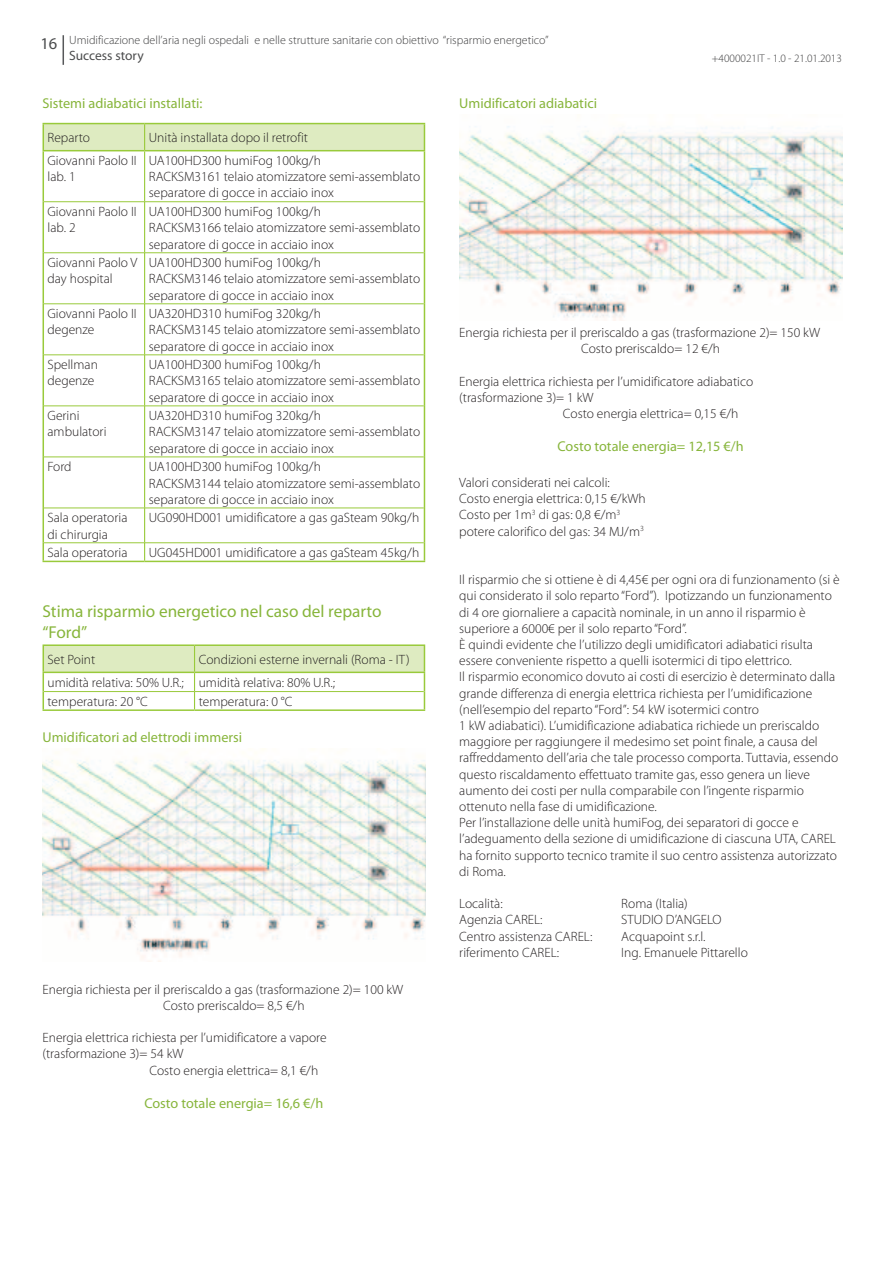
<style>
.page{position:relative;width:893px;height:1263px;background:#fff}
.page>*{position:absolute;margin:0;border:0;box-sizing:border-box;transform-origin:0 0}
.t1{font:17.25px/20.7px "Myriad Pro";color:#87b53b}
.t2{font:16.5px "Myriad Pro";color:#4b4c4d}
.t3{font:14.25px "Myriad Pro";color:#87b53b}
.t4{font:300 13.5px/16.2px "Myriad Pro";color:#231f20}
.t5{font:13.5px "Myriad Pro";color:#4b4c4d}
.t6{font:300 12px "Myriad Pro";color:#3e3e3f}
.t7{font:300 11.25px "Myriad Pro";color:#3e3e3f}
</style>
<div class="page">
<hr style="left:63px;top:35px;width:1px;height:30px;background:#57585a">
<hr style="left:43px;top:123px;width:102px;height:1px;background:#99ca3b">
<hr style="left:145px;top:123px;width:280px;height:1px;background:#99ca3b">
<hr style="left:43px;top:151px;width:1px;height:51px;background:#99ca3b">
<hr style="left:424px;top:151px;width:1px;height:51px;background:#99ca3b">
<hr style="left:43px;top:202px;width:1px;height:51px;background:#99ca3b">
<hr style="left:424px;top:202px;width:1px;height:51px;background:#99ca3b">
<hr style="left:43px;top:253px;width:1px;height:51px;background:#99ca3b">
<hr style="left:424px;top:253px;width:1px;height:51px;background:#99ca3b">
<hr style="left:43px;top:304px;width:1px;height:51px;background:#99ca3b">
<hr style="left:424px;top:304px;width:1px;height:51px;background:#99ca3b">
<hr style="left:43px;top:355px;width:1px;height:51px;background:#99ca3b">
<hr style="left:424px;top:355px;width:1px;height:51px;background:#99ca3b">
<hr style="left:43px;top:406px;width:1px;height:51px;background:#99ca3b">
<hr style="left:424px;top:406px;width:1px;height:51px;background:#99ca3b">
<hr style="left:43px;top:457px;width:1px;height:51px;background:#99ca3b">
<hr style="left:424px;top:457px;width:1px;height:51px;background:#99ca3b">
<hr style="left:43px;top:508px;width:1px;height:35px;background:#99ca3b">
<hr style="left:424px;top:508px;width:1px;height:35px;background:#99ca3b">
<svg style="left:43px;top:543px;width:1px;height:18px"></svg>
<svg style="left:424px;top:543px;width:1px;height:18px"></svg>
<hr style="left:43px;top:561px;width:102px;height:1px;background:#99ca3b">
<hr style="left:145px;top:561px;width:280px;height:1px;background:#99ca3b">
<svg style="left:43px;top:124px;width:382px;height:27px;background:#d9e9b9"></svg>
<hr style="left:144px;top:151px;width:1px;height:51px;background:#99ca3b">
<hr style="left:144px;top:202px;width:1px;height:51px;background:#99ca3b">
<hr style="left:144px;top:253px;width:1px;height:51px;background:#99ca3b">
<hr style="left:144px;top:304px;width:1px;height:51px;background:#99ca3b">
<hr style="left:144px;top:355px;width:1px;height:51px;background:#99ca3b">
<hr style="left:144px;top:406px;width:1px;height:51px;background:#99ca3b">
<hr style="left:144px;top:457px;width:1px;height:51px;background:#99ca3b">
<hr style="left:144px;top:508px;width:1px;height:35px;background:#99ca3b">
<svg style="left:144px;top:543px;width:1px;height:18px"></svg>
<hr style="left:44px;top:201px;width:101px;height:1px;background:#99ca3b">
<hr style="left:145px;top:201px;width:279px;height:1px;background:#99ca3b">
<hr style="left:44px;top:252px;width:101px;height:1px;background:#99ca3b">
<hr style="left:145px;top:252px;width:279px;height:1px;background:#99ca3b">
<hr style="left:44px;top:304px;width:101px;height:1px;background:#99ca3b">
<hr style="left:145px;top:304px;width:279px;height:1px;background:#99ca3b">
<hr style="left:44px;top:355px;width:101px;height:1px;background:#99ca3b">
<hr style="left:145px;top:355px;width:279px;height:1px;background:#99ca3b">
<hr style="left:44px;top:406px;width:101px;height:1px;background:#99ca3b">
<hr style="left:145px;top:406px;width:279px;height:1px;background:#99ca3b">
<hr style="left:44px;top:457px;width:101px;height:1px;background:#99ca3b">
<hr style="left:145px;top:457px;width:279px;height:1px;background:#99ca3b">
<hr style="left:44px;top:508px;width:101px;height:1px;background:#99ca3b">
<hr style="left:145px;top:508px;width:279px;height:1px;background:#99ca3b">
<hr style="left:44px;top:542px;width:101px;height:1px;background:#99ca3b">
<hr style="left:145px;top:542px;width:279px;height:1px;background:#99ca3b">
<hr style="left:43px;top:644px;width:152px;height:2px;background:#99ca3b">
<hr style="left:195px;top:644px;width:230px;height:2px;background:#99ca3b">
<hr style="left:43px;top:709px;width:152px;height:2px;background:#99ca3b">
<hr style="left:195px;top:709px;width:230px;height:2px;background:#99ca3b">
<svg style="left:43px;top:645px;width:382px;height:64px"></svg>
<hr style="left:44px;top:691px;width:151px;height:1px;background:#99ca3b">
<hr style="left:195px;top:691px;width:229px;height:1px;background:#99ca3b">
<img style="left:43px;top:757px;width:383px;height:202px">
<img style="left:459px;top:126px;width:384px;height:195px">
<p class="t2" style="left:40px;top:33px;width:18px">16</p>
<p class="t6" style="left:69px;top:33px;width:481px">Umidificazione dell’aria negli ospedali e nelle strutture sanitarie con obiettivo “risparmio energetico”</p>
<p class="t5" style="left:69px;top:48px;width:76px">Success story</p>
<p class="t7" style="left:712px;top:52px;width:132px">+4000021IT - 1.0 - 21.01.2013</p>
<p class="t3" style="left:43px;top:95px;width:161px">Sistemi adiabatici installati:</p>
<p class="t4" style="left:48px;top:129px;width:44px">Reparto</p>
<p class="t4" style="left:149px;top:129px;width:161px">Unità installata dopo il retrofit</p>
<p class="t4" style="left:48px;top:152px;width:91px">Giovanni Paolo II lab. 1</p>
<p class="t4" style="left:149px;top:152px;width:273px">UA100HD300 humiFog 100kg/h<br>RACKSM3161 telaio atomizzatore semi-assemblato separatore di gocce in acciaio inox</p>
<p class="t4" style="left:48px;top:203px;width:91px">Giovanni Paolo II lab. 2</p>
<p class="t4" style="left:149px;top:203px;width:273px">UA100HD300 humiFog 100kg/h<br>RACKSM3166 telaio atomizzatore semi-assemblato separatore di gocce in acciaio inox</p>
<p class="t4" style="left:48px;top:254px;width:91px">Giovanni Paolo V day hospital</p>
<p class="t4" style="left:149px;top:254px;width:273px">UA100HD300 humiFog 100kg/h<br>RACKSM3146 telaio atomizzatore semi-assemblato separatore di gocce in acciaio inox</p>
<p class="t4" style="left:48px;top:305px;width:91px">Giovanni Paolo II degenze</p>
<p class="t4" style="left:149px;top:305px;width:273px">UA320HD310 humiFog 320kg/h<br>RACKSM3145 telaio atomizzatore semi-assemblato separatore di gocce in acciaio inox</p>
<p class="t4" style="left:48px;top:356px;width:52px">Spellman degenze</p>
<p class="t4" style="left:149px;top:356px;width:273px">UA100HD300 humiFog 100kg/h<br>RACKSM3165 telaio atomizzatore semi-assemblato separatore di gocce in acciaio inox</p>
<p class="t4" style="left:48px;top:407px;width:60px">Gerini ambulatori</p>
<p class="t4" style="left:149px;top:407px;width:273px">UA320HD310 humiFog 320kg/h<br>RACKSM3147 telaio atomizzatore semi-assemblato separatore di gocce in acciaio inox</p>
<p class="t4" style="left:48px;top:459px;width:26px">Ford</p>
<p class="t4" style="left:149px;top:459px;width:273px">UA100HD300 humiFog 100kg/h<br>RACKSM3144 telaio atomizzatore semi-assemblato separatore di gocce in acciaio inox</p>
<p class="t4" style="left:48px;top:510px;width:81px">Sala operatoria di chirurgia</p>
<p class="t4" style="left:149px;top:510px;width:272px">UG090HD001 umidificatore a gas gaSteam 90kg/h</p>
<p class="t4" style="left:48px;top:544px;width:81px">Sala operatoria</p>
<p class="t4" style="left:149px;top:544px;width:272px">UG045HD001 umidificatore a gas gaSteam 45kg/h</p>
<p class="t1" style="left:43px;top:601px;width:341px">Stima risparmio energetico nel caso del reparto “Ford”</p>
<p class="t4" style="left:48px;top:651px;width:49px">Set Point</p>
<p class="t4" style="left:48px;top:647px;width:364px;line-height:23.4px;text-indent:151px">Condizioni esterne invernali (Roma - IT) umidità relativa: 50% U.R.; umidità relativa: 80% U.R.;</p>
<p class="t4" style="left:48px;top:693px;width:102px">temperatura: 20 °C</p>
<p class="t4" style="left:199px;top:693px;width:95px">temperatura: 0 °C</p>
<p class="t3" style="left:43px;top:728px;width:201px">Umidificatori ad elettrodi immersi</p>
<p class="t4" style="left:163px;top:981px;width:242px;text-indent:-121px">Energia richiesta per il preriscaldo a gas (trasformazione 2)= 100 kW<br>Costo preriscaldo= 8,5 €/h</p>
<p class="t4" style="left:43px;top:1029px;width:286px">Energia elettrica richiesta per l’umidificatore a vapore</p>
<p class="t4" style="left:43px;top:1045px;width:142px">(trasformazione 3)= 54 kW</p>
<p class="t4" style="left:149px;top:1062px;width:170px">Costo energia elettrica= 8,1 €/h</p>
<p class="t3" style="left:144px;top:1094px;width:180px">Costo totale energia= 16,6 €/h</p>
<p class="t3" style="left:459px;top:95px;width:139px">Umidificatori adiabatici</p>
<p class="t4" style="left:581px;top:324px;width:241px;text-indent:-122px">Energia richiesta per il preriscaldo a gas (trasformazione 2)= 150 kW<br>Costo preriscaldo= 12 €/h</p>
<p class="t4" style="left:459px;top:373px;width:295px">Energia elettrica richiesta per l’umidificatore adiabatico</p>
<p class="t4" style="left:459px;top:389px;width:136px">(trasformazione 3)= 1 kW</p>
<p class="t4" style="left:563px;top:405px;width:177px">Costo energia elettrica= 0,15 €/h</p>
<p class="t3" style="left:557px;top:438px;width:188px">Costo totale energia= 12,15 €/h</p>
<p class="t4" style="left:459px;top:474px;width:188px">Valori considerati nei calcoli:<br>Costo energia elettrica: 0,15 €/kWh Costo per 1m<sup>3</sup> di gas: 0,8 €/m<sup>3 </sup>potere calorifico del gas: 34 MJ/m<sup>3</sup></p>
<p class="t4" style="left:459px;top:571px;width:382px">Il risparmio che si ottiene è di 4,45€ per ogni ora di funzionamento (si è qui considerato il solo reparto “Ford”). Ipotizzando un funzionamento di 4 ore giornaliere a capacità nominale, in un anno il risparmio è superiore a 6000€ per il solo reparto “Ford”.<br>È quindi evidente che l’utilizzo degli umidificatori adiabatici risulta essere conveniente rispetto a quelli isotermici di tipo elettrico.<br>Il risparmio economico dovuto ai costi di esercizio è determinato dalla grande differenza di energia elettrica richiesta per l’umidificazione (nell’esempio del reparto “Ford”: 54 kW isotermici contro<br>1 kW adiabatici). L’umidificazione adiabatica richiede un preriscaldo maggiore per raggiungere il medesimo set point finale, a causa del raffreddamento dell’aria che tale processo comporta. Tuttavia, essendo questo riscaldamento effettuato tramite gas, esso genera un lieve aumento dei costi per nulla comparabile con l’ingente risparmio ottenuto nella fase di umidificazione.<br>Per l’installazione delle unità humiFog, dei separatori di gocce e l’adeguamento della sezione di umidificazione di ciascuna UTA, CAREL ha fornito supporto tecnico tramite il suo centro assistenza autorizzato di Roma.</p>
<p class="t4" style="left:459px;top:895px;width:45px">Località:</p>
<p class="t4" style="left:621px;top:895px;width:68px">Roma (Italia)</p>
<p class="t4" style="left:459px;top:912px;width:85px">Agenzia CAREL:</p>
<p class="t4" style="left:621px;top:912px;width:102px">STUDIO D’ANGELO</p>
<p class="t4" style="left:459px;top:928px;width:135px">Centro assistenza CAREL:</p>
<p class="t4" style="left:621px;top:928px;width:86px">Acquapoint s.r.l.</p>
<p class="t4" style="left:459px;top:944px;width:101px">riferimento CAREL:</p>
<p class="t4" style="left:621px;top:944px;width:128px">Ing. Emanuele Pittarello</p>
</div>
